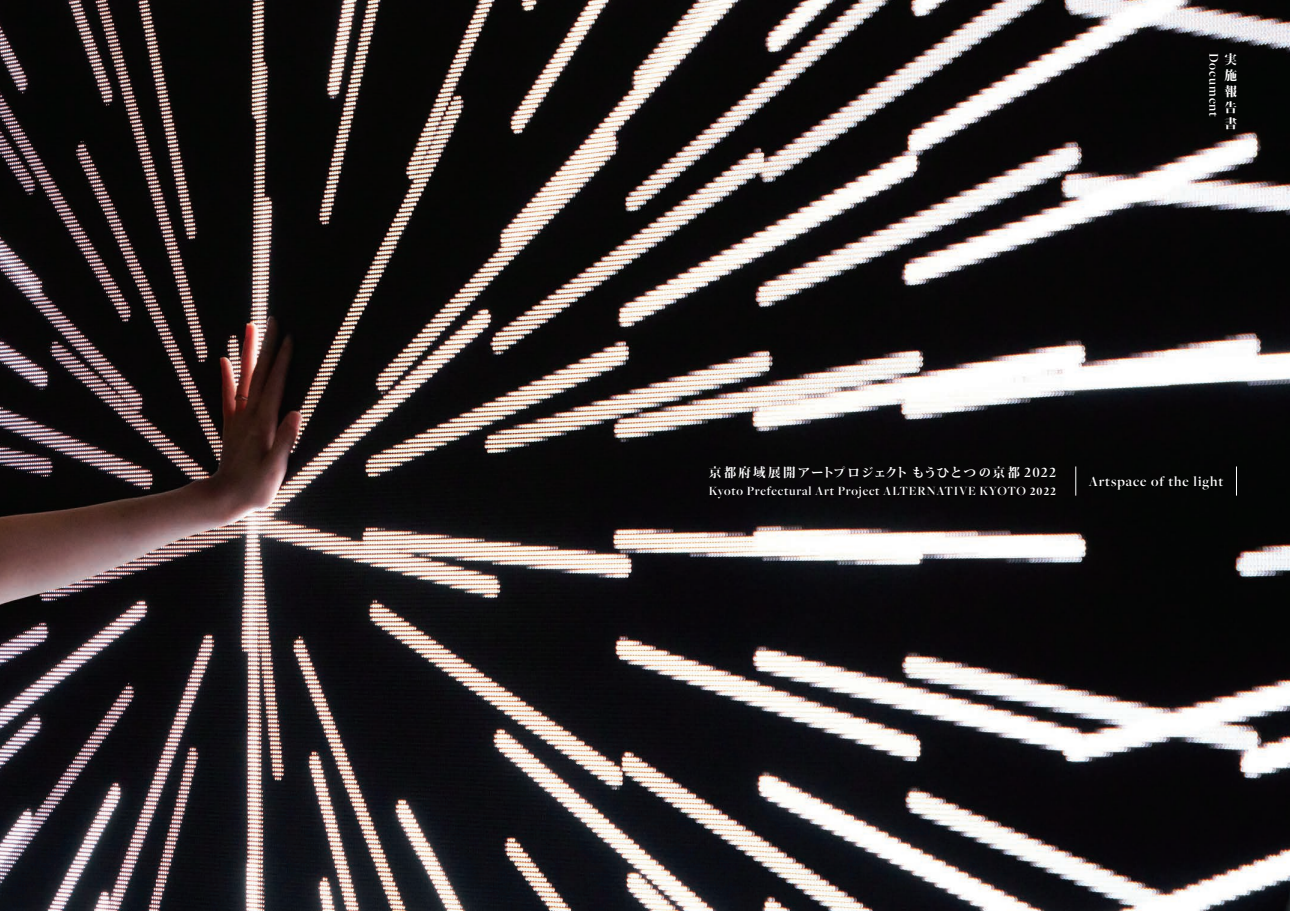
<style>
.page{position:relative;width:1290px;height:911px;background:#fff}
.page>*{position:absolute;margin:0;border:0;box-sizing:border-box;transform-origin:0 0}
.t1{font:600 14.62px "Freight Big Pro";letter-spacing:.065em;color:#fff}
.t2{font:600 13.88px "Freight Big Pro";letter-spacing:.07em;color:#fff}
.t3{font:600 13px "Freight Big Pro";letter-spacing:.055em;color:#fff}
.t4{font:12.5px "TP Min Std N C Hi B";letter-spacing:.095em;color:#fff}
.t5{font:12.5px/16px "TP Min Std N C Hi H";color:#fff;text-align:justify}
.s1{font-family:"TP Min Std N C Hi H";font-weight:400;font-size:10px}
</style>
<div class="page">
<img style="left:0;top:0;width:1290px;height:911px">
<svg style="left:1075px;top:466px;width:1px;height:29px"></svg>
<svg style="left:1236px;top:466px;width:1px;height:29px"></svg>
<p class="t2" style="left:1223px;top:53px;width:65px;rotate:90deg">Document</p>
<p class="t5" style="left:1224px;top:51px;width:14px">実施報告書</p>
<p class="t4" style="left:709px;top:463px;width:349px">京都府域展開アートプロジェクトもうひとつの京都 2022</p>
<p class="t3" style="left:709px;top:482px;width:349px">Kyoto Prefectural Art Project ALTERNATIVE KYOTO <span class="s1">2022</span></p>
<p class="t1" style="left:1089px;top:472px;width:136px">Artspace of the light</p>
</div>
